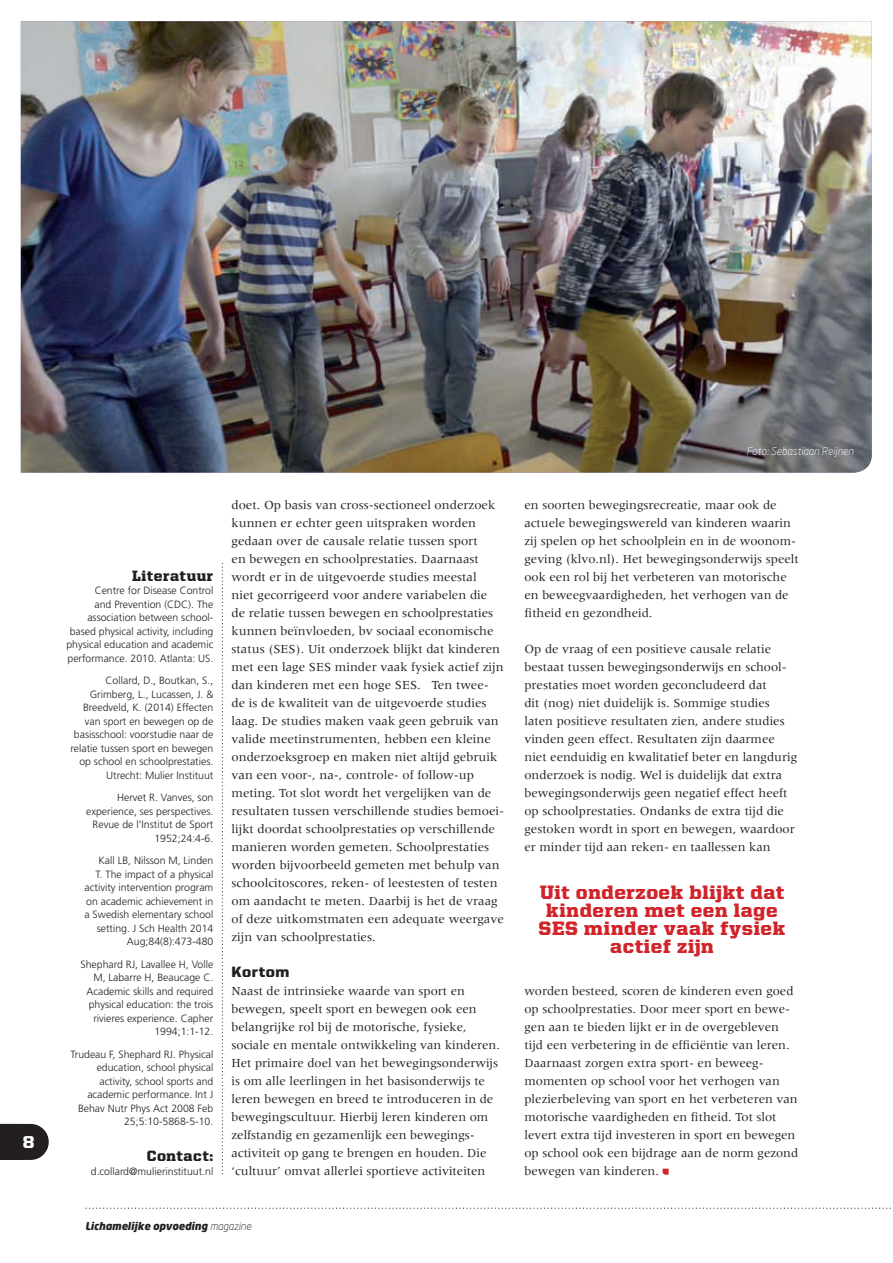
<style>
.page{position:relative;width:893px;height:1263px;background:#fff}
.page>*{position:absolute;margin:0;border:0;box-sizing:border-box;transform-origin:0 0}
.t1{font:900 19.5px/18px "United Serif Reg";letter-spacing:.03em;color:#d1232a;text-align:center}
.t2{font:900 17.25px "United Sans Reg";color:#fff}
.t3{font:900 15px "United Serif Reg";letter-spacing:.04em;color:#231f20}
.t4{font:900 15px "United Sans Reg";letter-spacing:.025em;color:#231f20}
.t5{font:12.75px/18px "Meridien LT Std";color:#231f20}
.t6{font:300 10.5px/13.5px "Frutiger LT Std";color:#231f20;text-align:right}
.t7{font:italic 900 10.5px "Neo Sans";color:#231f20}
.t8{font:italic 300 10.5px "Neo Sans";color:#fff}
.s1{font-weight:300}
</style>
<div class="page">
<svg style="left:663px;top:1169px;width:6px;height:6px"></svg>
<svg style="left:222px;top:563px;width:1px;height:612px"></svg>
<img style="left:21px;top:21px;width:851px;height:452px">
<svg style="left:0;top:1124px;width:49px;height:36px"></svg>
<svg style="left:85px;top:1207px;width:806px;height:2px"></svg>
<h2 class="t2" style="left:23px;top:1133px;width:13px">8</h2>
<p class="t3" style="left:132px;top:567px;width:83px">Literatuur</p>
<p class="t6" style="left:66px;top:584px;width:149px">Centre for Disease Control<br>and Prevention (CDC). The association between school&shy;based physical activity, including physical education and academic performance. 2010. Atlanta: US.</p>
<p class="t6" style="left:71px;top:674px;width:144px">Collard, D., Boutkan, S.,<br>Grimberg, L., Lucassen, J. &amp;<br>Breedveld, K. (2014) Effecten van sport en bewegen op de basisschool: voorstudie naar de relatie tussen sport en bewegen op school en schoolprestaties.<br>Utrecht: Mulier Instituut</p>
<p class="t6" style="left:86px;top:791px;width:129px">Hervet R. Vanves, son experience, ses perspectives.<br>Revue de l’Institut de Sport<br>1952;24:4-6.</p>
<p class="t6" style="left:84px;top:854px;width:130px">Kall LB, Nilsson M, Linden<br>T. The impact of a physical activity intervention program on academic achievement in a Swedish elementary school setting. J Sch Health 2014<br>Aug;84(8):473-480</p>
<p class="t6" style="left:81px;top:957px;width:134px">Shephard RJ, Lavallee H, Volle<br>M, Labarre H, Beaucage C.<br>Academic skills and required physical education: the trois rivieres experience. Capher<br>1994;1:1-12.</p>
<p class="t6" style="left:71px;top:1047px;width:144px">Trudeau F, Shephard RJ. Physical education, school physical activity, school sports and academic performance. Int J<br>Behav Nutr Phys Act 2008 Feb<br>25;5:10-5868-5-10.</p>
<p class="t3" style="left:147px;top:1148px;width:68px">Contact:</p>
<p class="t6" style="left:91px;top:1164px;width:124px">d.collard@mulierinstituut.nl</p>
<p class="t5" style="left:232px;top:495px;width:274px">doet. Op basis van cross-sectioneel onderzoek kunnen er echter geen uitspraken worden gedaan over de causale relatie tussen sport<br>en bewegen en schoolprestaties. Daarnaast wordt er in de uitgevoerde studies meestal<br>niet gecorrigeerd voor andere variabelen die de relatie tussen bewegen en schoolprestaties kunnen beïnvloeden, bv sociaal economische status (SES). Uit onderzoek blijkt dat kinderen met een lage SES minder vaak fysiek actief zijn dan kinderen met een hoge SES. Ten twee&shy;de is de kwaliteit van de uitgevoerde studies laag. De studies maken vaak geen gebruik van valide meetinstrumenten, hebben een kleine onderzoeksgroep en maken niet altijd gebruik van een voor-, na-, controle- of follow-up meting. Tot slot wordt het vergelijken van de resultaten tussen verschillende studies bemoei&shy;lijkt doordat schoolprestaties op verschillende manieren worden gemeten. Schoolprestaties worden bijvoorbeeld gemeten met behulp van schoolcitoscores, reken- of leestesten of testen om aandacht te meten. Daarbij is het de vraag of deze uitkomstmaten een adequate weergave zijn van schoolprestaties.</p>
<p class="t4" style="left:232px;top:963px;width:59px">Kortom</p>
<p class="t5" style="left:232px;top:981px;width:270px">Naast de intrinsieke waarde van sport en bewegen, speelt sport en bewegen ook een belangrijke rol bij de motorische, fysieke, sociale en mentale ontwikkeling van kinderen.<br>Het primaire doel van het bewegingsonderwijs is om alle leerlingen in het basisonderwijs te leren bewegen en breed te introduceren in de bewegingscultuur. Hierbij leren kinderen om zelfstandig en gezamenlijk een bewegings&shy;activiteit op gang te brengen en houden. Die ‘cultuur’ omvat allerlei sportieve activiteiten</p>
<p class="t7" style="left:85px;top:1219px;width:168px">Lichamelijke opvoeding <span class="s1">magazine</span></p>
<p class="t8" style="left:746px;top:444px;width:109px">Foto: Sebastiaan Reijnen</p>
<p class="t5" style="left:524px;top:495px;width:276px">en soorten bewegingsrecreatie, maar ook de actuele bewegingswereld van kinderen waarin zij spelen op het schoolplein en in de woonom&shy;geving (klvo.nl). Het bewegingsonderwijs speelt ook een rol bij het verbeteren van motorische en beweegvaardigheden, het verhogen van de fitheid en gezondheid.</p>
<p class="t5" style="left:524px;top:639px;width:274px">Op de vraag of een positieve causale relatie bestaat tussen bewegingsonderwijs en school&shy;prestaties moet worden geconcludeerd dat<br>dit (nog) niet duidelijk is. Sommige studies laten positieve resultaten zien, andere studies vinden geen effect. Resultaten zijn daarmee niet eenduidig en kwalitatief beter en langdurig onderzoek is nodig. Wel is duidelijk dat extra bewegingsonderwijs geen negatief effect heeft op schoolprestaties. Ondanks de extra tijd die gestoken wordt in sport en bewegen, waardoor er minder tijd aan reken- en taallessen kan</p>
<h1 class="t1" style="left:539px;top:882px;width:248px">Uit onderzoek blijkt dat kinderen met een lage<br>SES minder vaak fysiek actief zijn</h1>
<p class="t5" style="left:524px;top:981px;width:275px">worden besteed, scoren de kinderen even goed op schoolprestaties. Door meer sport en bewe&shy;gen aan te bieden lijkt er in de overgebleven tijd een verbetering in de efficiëntie van leren.<br>Daarnaast zorgen extra sport- en beweeg&shy;momenten op school voor het verhogen van plezierbeleving van sport en het verbeteren van motorische vaardigheden en fitheid. Tot slot levert extra tijd investeren in sport en bewegen op school ook een bijdrage aan de norm gezond bewegen van kinderen.</p>
</div>
